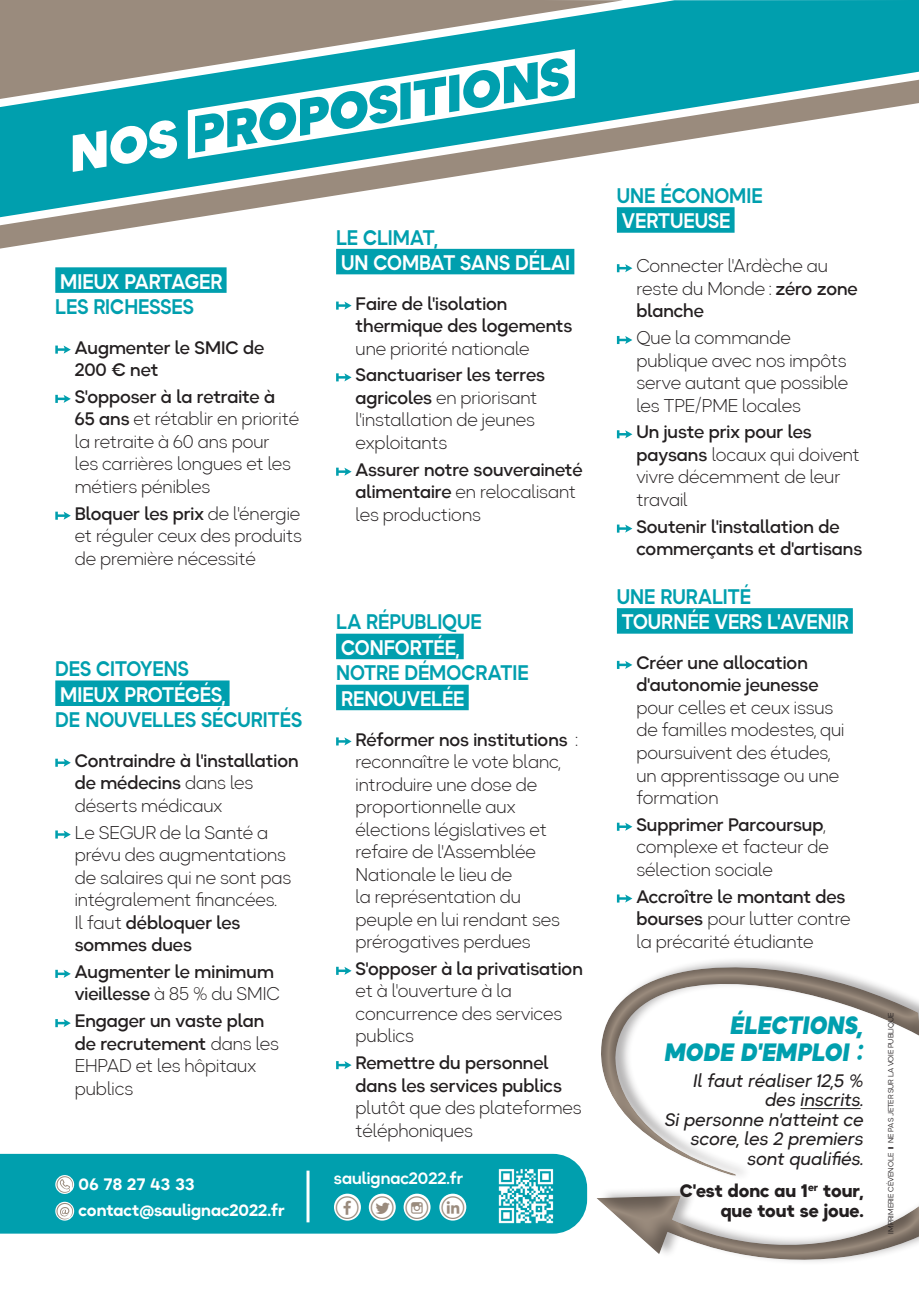
<style>
.page{position:relative;width:919px;height:1289px;background:#fff}
.page>*{position:absolute;margin:0;border:0;box-sizing:border-box;transform-origin:0 0}
.BLOC_OKTA{font:italic 800 51.3px "Okta Neue";color:#009fae}
.t1{font:33px "Social Shapes";color:#9a8b7d}
.BLOC_OKTA-2{font:italic 800 24.9px "Okta Neue";color:#009fae;scale:.9 1}
.BLOC_OKTA-3{font:600 21px "Okta Neue";color:#009fae;scale:.91 1}
.SURLIGNE_PF_plus_gro{font:600 21px "Okta Neue";color:#fff;scale:.91 1}
.BLOC_OKTA-4{font:300 18px/22.5px "Okta Neue";color:#231f20}
.BLOC_OKTA-5{font:500 18px/22.5px "Okta Neue";color:#231f20}
.t2{font:italic 18px/19.5px "Okta Neue";color:#231f20;text-align:right}
.t3{font:900 18px "Okta Neue";color:#231f20}
.t4{font:700 16.5px "Okta Neue";color:#fff}
.t5{font:600 16.5px "Okta Neue";color:#fff}
.t6{font:7.5px "Okta Neue";color:#231f20}
.s1{color:#fff}
.s2{font-weight:500}
.s3{font-weight:300}
</style>
<div class="page">
<div style="left:623px;top:0;width:295px;height:80px;background:#009fae"></div>
<svg style="left:0;top:0;width:623px;height:80px;background:#85968e"></svg>
<svg style="left:0;top:80px;width:918px;height:168px"></svg>
<div style="left:55px;top:267px;width:171px;height:26px;background:#009fae"></div>
<svg style="left:55px;top:345px;width:16px;height:8px"></svg>
<svg style="left:55px;top:395px;width:16px;height:8px"></svg>
<svg style="left:55px;top:511px;width:16px;height:8px"></svg>
<div style="left:336px;top:249px;width:238px;height:25px;background:#009fae"></div>
<svg style="left:336px;top:301px;width:15px;height:8px"></svg>
<svg style="left:336px;top:373px;width:15px;height:8px"></svg>
<svg style="left:336px;top:467px;width:15px;height:8px"></svg>
<div style="left:55px;top:680px;width:174px;height:26px;background:#009fae"></div>
<svg style="left:55px;top:758px;width:16px;height:8px"></svg>
<svg style="left:55px;top:830px;width:16px;height:8px"></svg>
<svg style="left:55px;top:969px;width:16px;height:8px"></svg>
<svg style="left:55px;top:1019px;width:16px;height:8px"></svg>
<div style="left:617px;top:608px;width:235px;height:25px;background:#009fae"></div>
<svg style="left:617px;top:661px;width:15px;height:8px"></svg>
<svg style="left:617px;top:822px;width:15px;height:8px"></svg>
<svg style="left:617px;top:894px;width:15px;height:8px"></svg>
<div style="left:617px;top:207px;width:117px;height:26px;background:#009fae"></div>
<svg style="left:617px;top:264px;width:15px;height:8px"></svg>
<svg style="left:617px;top:336px;width:15px;height:8px"></svg>
<svg style="left:617px;top:430px;width:15px;height:8px"></svg>
<svg style="left:617px;top:524px;width:15px;height:8px"></svg>
<div style="left:336px;top:633px;width:127px;height:26px;background:#009fae"></div>
<div style="left:336px;top:684px;width:132px;height:26px;background:#009fae"></div>
<svg style="left:336px;top:737px;width:15px;height:8px"></svg>
<svg style="left:336px;top:966px;width:15px;height:8px"></svg>
<svg style="left:336px;top:1061px;width:15px;height:8px"></svg>
<svg style="left:0;top:1153px;width:580px;height:80px;background:#1ba9b6"></svg>
<hr style="left:306px;top:1170px;width:3px;height:52px;background:#fff">
<div style="left:580px;top:944px;width:338px;height:338px;background:#231f20;opacity:.4"></div>
<svg style="left:188px;top:49px;width:387px;height:110px"></svg>
<p class="BLOC_OKTA" style="left:61px;top:113px;width:506px;rotate:-9deg"><span class="s1">NOS</span> PROPOSITIONS</p>
<p class="SURLIGNE_PF_plus_gro" style="left:60px;top:265px;width:179px">MIEUX PARTAGER</p>
<p class="BLOC_OKTA-3" style="left:55px;top:290px;width:154px">LES RICHESSES</p>
<p class="BLOC_OKTA-5" style="left:75px;top:336px;width:191px">Augmenter le SMIC de<br>200 € net</p>
<p class="BLOC_OKTA-4" style="left:75px;top:385px;width:226px"><span class="s2">S'opposer à la retraite à<br>65 ans</span> et rétablir en priorité la retraite à 60 ans pour<br>les carrières longues et les métiers pénibles</p>
<p class="BLOC_OKTA-4" style="left:75px;top:502px;width:229px;text-align:justify"><span class="s2">Bloquer les prix</span> de l'énergie et réguler ceux des produits de première nécessité</p>
<p class="BLOC_OKTA-3" style="left:55px;top:652px;width:148px">DES CITOYENS</p>
<p class="SURLIGNE_PF_plus_gro" style="left:60px;top:678px;width:183px">MIEUX PROTÉGÉS,</p>
<p class="BLOC_OKTA-3" style="left:55px;top:703px;width:273px">DE NOUVELLES SÉCURITÉS</p>
<p class="BLOC_OKTA-5" style="left:75px;top:749px;width:225px">Contraindre à l'installation de médecins <span class="s3">dans les déserts médicaux</span></p>
<p class="BLOC_OKTA-4" style="left:75px;top:821px;width:218px">Le SEGUR de la Santé a prévu des augmentations de salaires qui ne sont pas intégralement financées.<br>Il faut <span class="s2">débloquer les sommes dues</span></p>
<p class="BLOC_OKTA-5" style="left:75px;top:960px;width:207px">Augmenter le minimum vieillesse <span class="s3">à 85 % du SMIC</span></p>
<p class="BLOC_OKTA-4" style="left:75px;top:1009px;width:206px"><span class="s2">Engager un vaste plan de recrutement</span> dans les<br>EHPAD et les hôpitaux publics</p>
<p class="t4" style="left:79px;top:1171px;width:117px">06 78 27 43 33</p>
<p class="t4" style="left:79px;top:1196px;width:207px">contact@saulignac2022.fr</p>
<p class="BLOC_OKTA-3" style="left:336px;top:221px;width:113px">LE CLIMAT,</p>
<p class="SURLIGNE_PF_plus_gro" style="left:341px;top:246px;width:253px">UN COMBAT SANS DÉLAI</p>
<p class="BLOC_OKTA-5" style="left:355px;top:292px;width:218px">Faire de l'isolation thermique des logements <span class="s3">une priorité nationale</span></p>
<p class="BLOC_OKTA-4" style="left:355px;top:364px;width:191px"><span class="s2">Sanctuariser les terres agricoles</span> en priorisant l'installation de jeunes exploitants</p>
<p class="BLOC_OKTA-5" style="left:355px;top:458px;width:228px">Assurer notre souveraineté alimentaire <span class="s3">en relocalisant les productions</span></p>
<p class="BLOC_OKTA-3" style="left:336px;top:605px;width:161px">LA RÉPUBLIQUE</p>
<p class="SURLIGNE_PF_plus_gro" style="left:341px;top:631px;width:132px">CONFORTÉE,</p>
<p class="BLOC_OKTA-3" style="left:336px;top:656px;width:213px">NOTRE DÉMOCRATIE</p>
<p class="SURLIGNE_PF_plus_gro" style="left:341px;top:682px;width:137px">RENOUVELÉE</p>
<p class="BLOC_OKTA-4" style="left:355px;top:727px;width:224px"><span class="s2">Réformer nos institutions</span> : reconnaître le vote blanc, introduire une dose de proportionnelle aux élections législatives et refaire de l'Assemblée<br>Nationale le lieu de<br>la représentation du peuple en lui rendant ses prérogatives perdues</p>
<p class="BLOC_OKTA-4" style="left:355px;top:957px;width:229px"><span class="s2">S'opposer à la privatisation </span>et à l'ouverture à la concurrence des services publics</p>
<p class="BLOC_OKTA-5" style="left:355px;top:1051px;width:227px">Remettre du personnel dans les services publics <span class="s3">plutôt que des plateformes téléphoniques</span></p>
<p class="t5" style="left:334px;top:1165px;width:131px">saulignac2022.fr</p>
<p class="t1" style="left:335px;top:1188px;width:131px">c d f i</p>
<p class="BLOC_OKTA-3" style="left:617px;top:179px;width:162px">UNE ÉCONOMIE</p>
<p class="SURLIGNE_PF_plus_gro" style="left:621px;top:205px;width:121px">VERTUEUSE</p>
<p class="BLOC_OKTA-4" style="left:636px;top:254px;width:223px">Connecter l'Ardèche au reste du Monde : <span class="s2">zéro zone blanche</span></p>
<p class="BLOC_OKTA-4" style="left:636px;top:326px;width:213px">Que la commande publique avec nos impôts serve autant que possible les TPE/PME locales</p>
<p class="BLOC_OKTA-4" style="left:636px;top:420px;width:225px"><span class="s2">Un juste prix pour les paysans</span> locaux qui doivent vivre décemment de leur travail</p>
<p class="BLOC_OKTA-5" style="left:636px;top:515px;width:227px">Soutenir l'installation de commerçants et d'artisans</p>
<p class="BLOC_OKTA-3" style="left:617px;top:580px;width:149px">UNE RURALITÉ</p>
<p class="SURLIGNE_PF_plus_gro" style="left:621px;top:605px;width:250px">TOURNÉE VERS L'AVENIR</p>
<p class="BLOC_OKTA-4" style="left:636px;top:651px;width:209px"><span class="s2">Créer une allocation d'autonomie jeunesse </span>pour celles et ceux issus de familles modestes, qui poursuivent des études, un apprentissage ou une formation</p>
<p class="BLOC_OKTA-4" style="left:636px;top:813px;width:194px"><span class="s2">Supprimer Parcoursup</span>, complexe et facteur de sélection sociale</p>
<p class="BLOC_OKTA-4" style="left:636px;top:884px;width:216px"><span class="s2">Accroître le montant des bourses</span> pour lutter contre la précarité étudiante</p>
<p class="BLOC_OKTA-2" style="left:730px;top:1004px;width:150px">ÉLECTIONS,</p>
<p class="BLOC_OKTA-2" style="left:664px;top:1031px;width:222px">MODE D'EMPLOI :</p>
<p class="t2" style="left:693px;top:1070px;width:172px">Il faut réaliser 12,5 %</p>
<p class="t2" style="left:765px;top:1090px;width:100px">des inscrits.</p>
<p class="t2" style="left:664px;top:1109px;width:200px">Si personne n'atteint ce score, les 2 premiers</p>
<p class="t2" style="left:747px;top:1148px;width:118px">sont qualifiés.</p>
<p class="t3" style="left:680px;top:1176px;width:185px">C'est donc au 1<sup>er</sup> tour,</p>
<p class="t3" style="left:720px;top:1195px;width:144px">que tout se joue.</p>
<p class="t6" style="left:885px;top:1233px;width:222px;rotate:-90deg">IMPRIMERIE CÉVENOLE ❙ NE PAS JETER SUR LA VOIE PUBLIQUE</p>
</div>
